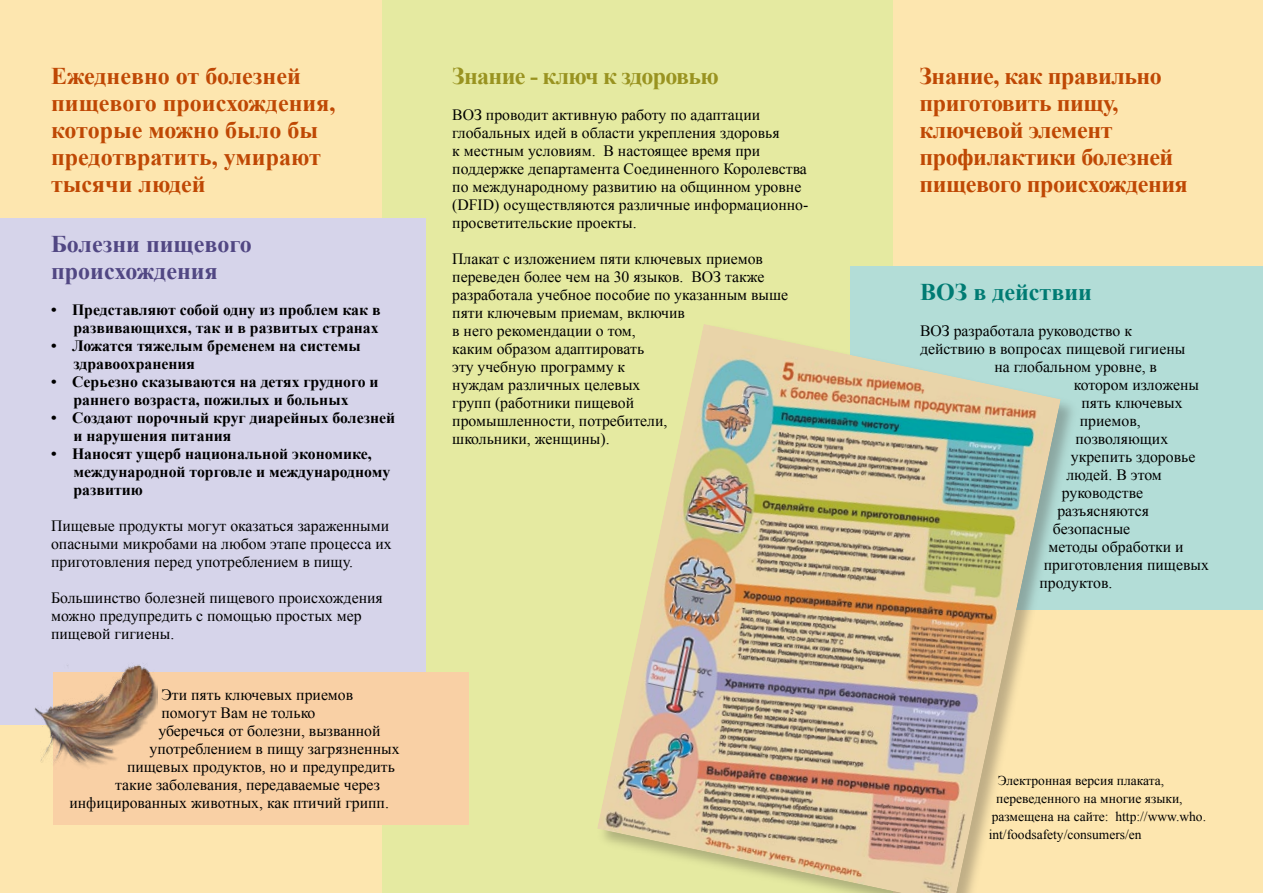
<style>
.page{position:relative;width:1263px;height:893px;background:#fde6af}
.page>*{position:absolute;margin:0;border:0;box-sizing:border-box;transform-origin:0 0}
.t1{font:700 24px/27px "Times New Roman";color:#bf4804}
.t2{font:700 24px/27px "Times New Roman";letter-spacing:-.02em;color:#bf4804}
.t3{font:700 24px/27px "Times New Roman";color:#514783}
.t4{font:700 24px "Times New Roman";letter-spacing:-.03em;color:#999320}
.t5{font:700 24px "Times New Roman";color:#007b73}
.t6{font:15.75px/18px "Times New Roman";color:#000}
.t7{font:700 15.75px/18px "Times New Roman";color:#000}
.t8{font:13.5px "Times New Roman";color:#000}
</style>
<div class="page">
<div style="left:383px;top:0;width:510px;height:893px;background:#e5eaa1"></div>
<div style="left:0;top:219px;width:425px;height:506px;background:#d6d4ea"></div>
<div style="left:850px;top:266px;width:413px;height:344px;background:#b3ddd7"></div>
<div style="left:53px;top:672px;width:415px;height:153px;background:#f9d0a5"></div>
<img style="left:34px;top:664px;width:124px;height:103px">
<div style="left:595px;top:322px;width:484px;height:571px;background:#302b26;opacity:.3"></div>
<img style="left:597px;top:324px;width:464px;height:569px">
<h1 class="t1" style="left:51px;top:62px;width:286px">Ежедневно от болезней пищевого происхождения, которые можно было бы предотвратить, умирают тысячи людей</h1>
<h1 class="t2" style="left:919px;top:62px;width:270px">Знание, как правильно приготовить пищу, ключевой элемент профилактики болезней пищевого происхождения</h1>
<h1 class="t3" style="left:51px;top:229px;width:202px">Болезни пищевого происхождения</h1>
<p class="t7" style="left:51px;top:300px;width:331px;text-align:right">• Представляют собой одну из проблем как в развивающихся, так и в развитых странах</p>
<p class="t7" style="left:74px;top:336px;width:289px;text-indent:-23px">• Ложатся тяжелым бременем на системы здравоохранения</p>
<p class="t7" style="left:51px;top:372px;width:329px;text-align:center">• Серьезно сказываются на детях грудного и раннего возраста, пожилых и больных</p>
<p class="t7" style="left:74px;top:408px;width:323px;text-indent:-23px">• Создают порочный круг диарейных болезней и нарушения питания</p>
<p class="t7" style="left:74px;top:444px;width:318px;text-indent:-23px">• Наносят ущерб национальной экономике, международной торговле и международному развитию</p>
<p class="t6" style="left:51px;top:516px;width:342px">Пищевые продукты могут оказаться зараженными опасными микробами на любом этапе процесса их приготовления перед употреблением в пищу.</p>
<p class="t6" style="left:51px;top:588px;width:333px">Большинство болезней пищевого происхождения можно предупредить с помощью простых мер пищевой гигиены.</p>
<h1 class="t4" style="left:452px;top:60px;width:268px">Знание - ключ к здоровью</h1>
<p class="t6" style="left:452px;top:106px;width:357px">ВОЗ проводит активную работу по адаптации глобальных идей в области укрепления здоровья<br>к местным условиям. В настоящее время при поддержке департамента Соединенного Королевства по международному развитию на общинном уровне (DFID) осуществляются различные информационно&shy;просветительские проекты.</p>
<p class="t6" style="left:452px;top:250px;width:337px">Плакат с изложением пяти ключевых приемов переведен более чем на 30 языков. ВОЗ также разработала учебное пособие по указанным выше пяти ключевым приемам, включив<br>в него рекомендации о том,<br>каким образом адаптировать<br>эту учебную программу к<br>нуждам различных целевых<br>групп (работники пищевой<br>промышленности, потребители,<br>школьники, женщины).</p>
<h1 class="t5" style="left:920px;top:275px;width:173px">ВОЗ в действии</h1>
<p class="t6" style="left:920px;top:321px;width:214px">ВОЗ разработала руководство к</p>
<p class="t6" style="left:920px;top:339px;width:267px">действию в вопросах пищевой гигиены</p>
<p class="t6" style="left:994px;top:357px;width:164px">на глобальном уровне, в</p>
<p class="t6" style="left:1074px;top:375px;width:127px">котором изложены</p>
<p class="t6" style="left:1081px;top:393px;width:103px">пять ключевых</p>
<p class="t6" style="left:1080px;top:411px;width:62px">приемов,</p>
<p class="t6" style="left:1075px;top:429px;width:94px">позволяющих</p>
<p class="t6" style="left:1071px;top:447px;width:126px">укрепить здоровье</p>
<p class="t6" style="left:1066px;top:465px;width:97px">людей. В этом</p>
<p class="t6" style="left:1062px;top:483px;width:83px">руководстве</p>
<p class="t6" style="left:1057px;top:501px;width:93px">разъясняются</p>
<p class="t6" style="left:1053px;top:519px;width:79px">безопасные</p>
<p class="t6" style="left:1048px;top:537px;width:137px">методы обработки и</p>
<p class="t6" style="left:1044px;top:555px;width:167px">приготовления пищевых</p>
<p class="t6" style="left:1039px;top:573px;width:74px">продуктов.</p>
<p class="t6" style="left:161px;top:685px;width:193px">Эти пять ключевых приемов</p>
<p class="t6" style="left:161px;top:703px;width:155px">помогут Вам не только</p>
<p class="t6" style="left:158px;top:721px;width:224px">уберечься от болезни, вызванной</p>
<p class="t6" style="left:149px;top:739px;width:252px">употреблением в пищу загрязненных</p>
<p class="t6" style="left:127px;top:757px;width:269px">пищевых продуктов, но и предупредить</p>
<p class="t6" style="left:115px;top:775px;width:266px">такие заболевания, передаваемые через</p>
<p class="t6" style="left:69px;top:793px;width:321px">инфицированных животных, как птичий грипп.</p>
<p class="t8" style="left:998px;top:771px;width:168px">Электронная версия плаката,</p>
<p class="t8" style="left:996px;top:789px;width:188px">переведенного на многие языки,</p>
<p class="t8" style="left:992px;top:807px;width:216px">размещена на сайте: http://www.who.</p>
<p class="t8" style="left:989px;top:825px;width:154px">int/foodsafety/consumers/en</p>
</div>
